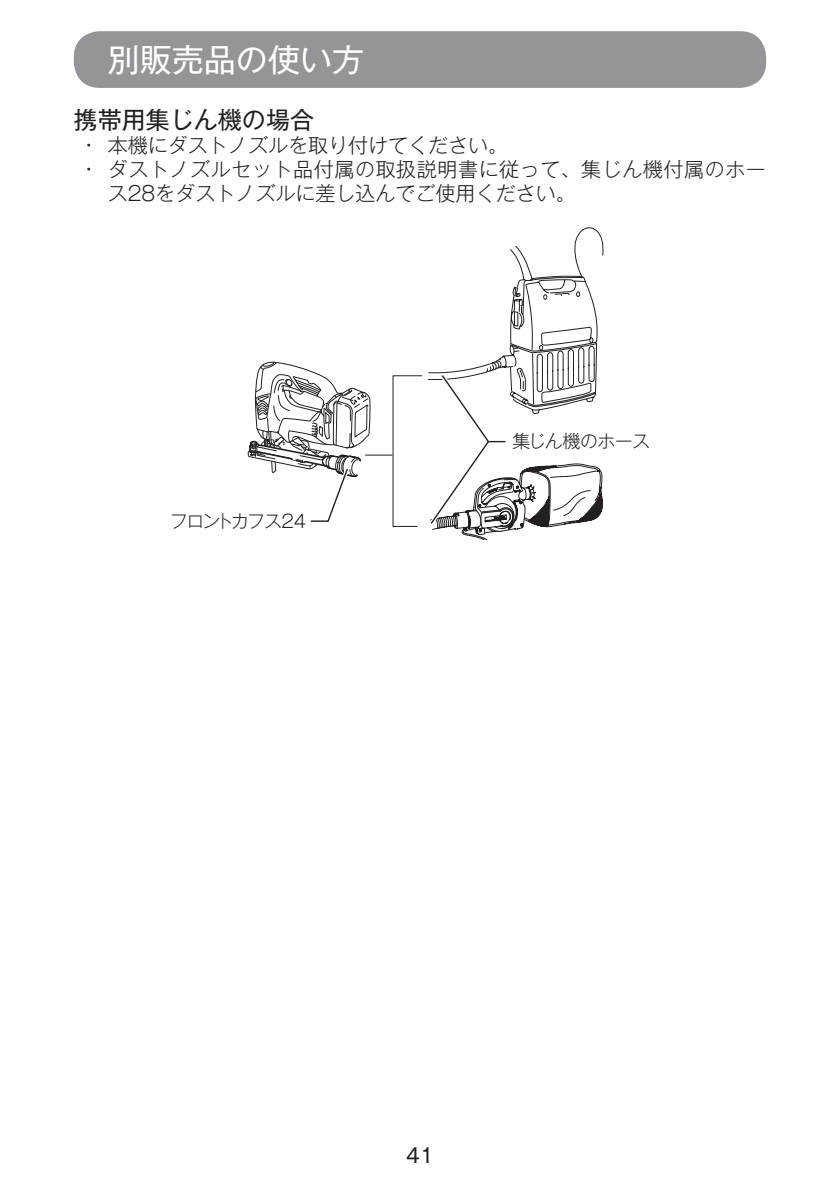
<style>
.page{position:relative;width:840px;height:1191px;background:#fff}
.page>*{position:absolute;margin:0;border:0;box-sizing:border-box;transform-origin:0 0}
.t1{font:32px "Gothic MB101 Pro";color:#fff}
.t2{font:24px "Gothic MB101 Pro";color:#231f20}
.t3{font:300 20px/24px "Gothic MB101 Pro";letter-spacing:.03em;color:#231f20}
.t4{font:300 20px "Gothic MB101 Pro";color:#231f20}
.t5{font:20px "Gothic MB101 Pro";color:#231f20}
.t6{font:300 18px "Gothic MB101 Pro";letter-spacing:-.095em;color:#231f20}
.t7{font:300 18px "Gothic MB101 Pro";letter-spacing:-.045em;color:#231f20}
</style>
<div class="page">
<div style="left:74px;top:31px;width:691px;height:57px;background:#939598;border-radius:26px"></div>
<svg style="left:247px;top:227px;width:357px;height:313px"></svg>
<h1 class="t1" style="left:108px;top:33px;width:258px">別販売品の使い方</h1>
<p class="t2" style="left:74px;top:100px;width:241px">携帯用集じん機の場合</p>
<p class="t4" style="left:85px;top:129px;width:424px">• 本機にダストノズルを取り付けてください。</p>
<p class="t3" style="left:108px;top:155px;width:659px;text-indent:-23px">• ダストノズルセット品付属の取扱説明書に従って、集じん機付属のホース28をダストノズルに差し込んでご使用ください。</p>
<p class="t6" style="left:170px;top:506px;width:138px">フロントカフス24</p>
<p class="t7" style="left:512px;top:426px;width:139px">集じん機のホース</p>
<p class="t5" style="left:406px;top:1139px;width:29px">41</p>
</div>
